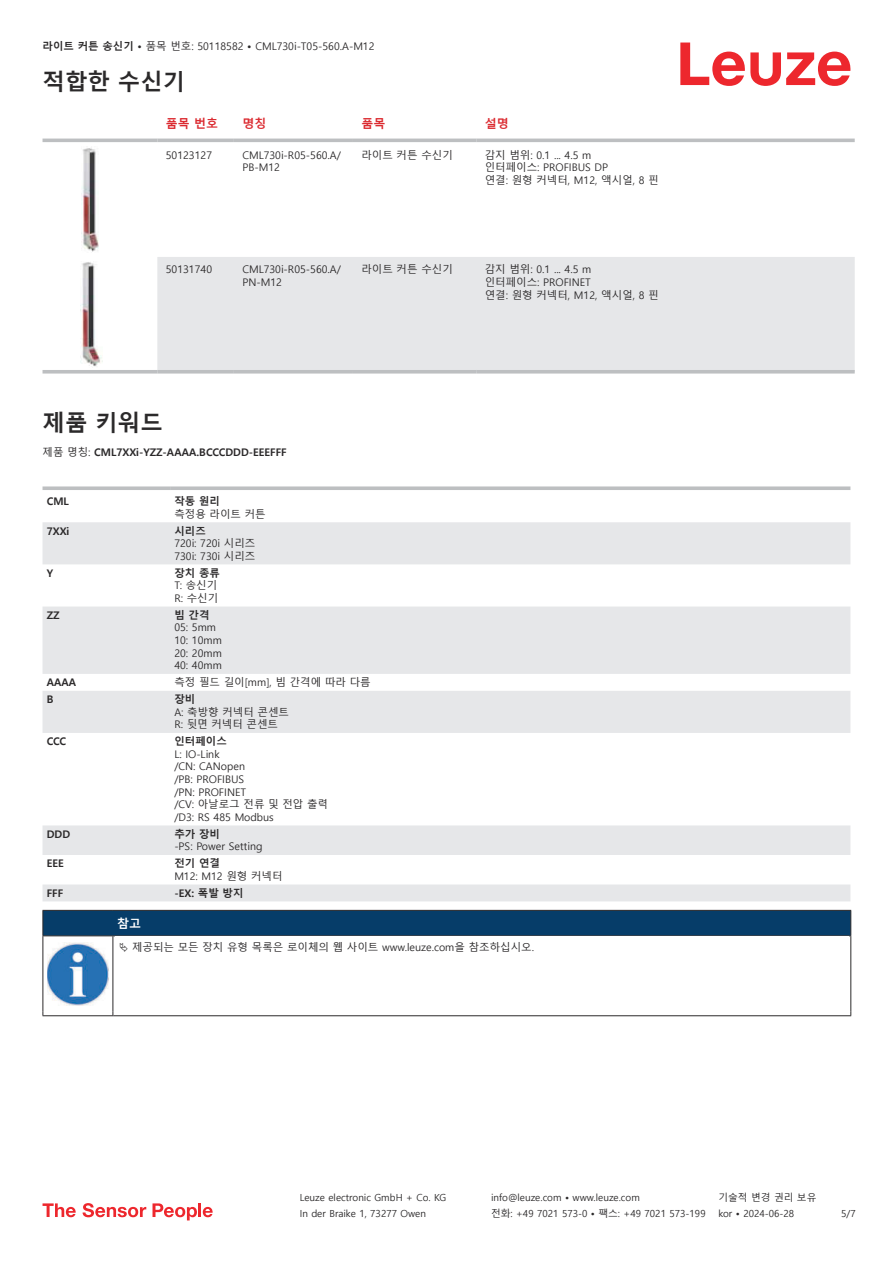
<style>
.page{position:relative;width:893px;height:1263px;background:#fff}
.page>*{position:absolute;margin:0;border:0;box-sizing:border-box;transform-origin:0 0}
.t1{font:700 22.5px "Malgun Gothic";color:#2b292a}
.t2{font:700 12px "Malgun Gothic";color:#db2a30}
.t3{font:700 12px "Malgun Gothic";color:#fff}
.t4{font:10.5px/12.6px "Malgun Gothic";color:#2b292a}
.t5{font:700 10.5px "Malgun Gothic";color:#2b292a}
.t6{font:9.75px "Malgun Gothic";color:#2b292a}
.s1{font-weight:700}
.s2{font-weight:400}
</style>
<div class="page">
<svg style="left:680px;top:43px;width:170px;height:43px"></svg>
<div style="left:157px;top:257px;width:698px;height:113px;background:#e6e7e9"></div>
<hr style="left:43px;top:139px;width:114px;height:3px;background:#bdbfc1">
<hr style="left:157px;top:139px;width:77px;height:3px;background:#bdbfc1">
<hr style="left:234px;top:139px;width:119px;height:3px;background:#bdbfc1">
<hr style="left:353px;top:139px;width:123px;height:3px;background:#bdbfc1">
<hr style="left:476px;top:139px;width:379px;height:3px;background:#bdbfc1">
<svg style="left:43px;top:370px;width:114px;height:4px"></svg>
<svg style="left:157px;top:370px;width:77px;height:4px"></svg>
<svg style="left:234px;top:370px;width:119px;height:4px"></svg>
<svg style="left:353px;top:370px;width:123px;height:4px"></svg>
<svg style="left:476px;top:370px;width:379px;height:4px;background:#c4c6c7"></svg>
<img style="left:82px;top:148px;width:17px;height:104px">
<img style="left:80px;top:262px;width:23px;height:105px">
<svg style="left:43px;top:522px;width:807px;height:379px;fill:#e6e7e9"></svg>
<svg style="left:43px;top:486px;width:127px;height:4px"></svg>
<svg style="left:170px;top:486px;width:680px;height:4px;background:#c4c6c8"></svg>
<svg style="left:43px;top:1203px;width:33px;height:14px"></svg>
<svg style="left:83px;top:1203px;width:63px;height:14px"></svg>
<svg style="left:153px;top:1203px;width:44px;height:17px"></svg>
<hr style="left:198px;top:1203px;width:3px;height:14px;background:#ed272d">
<svg style="left:203px;top:1207px;width:10px;height:10px"></svg>
<div style="left:43px;top:910px;width:808px;height:26px;background:#063d69"></div>
<hr style="left:113px;top:935px;width:738px;height:1px;background:#2b292a">
<hr style="left:43px;top:936px;width:1px;height:75px;background:#2b292a">
<hr style="left:113px;top:936px;width:1px;height:75px;background:#2b292a">
<hr style="left:850px;top:936px;width:1px;height:75px;background:#2b292a">
<hr style="left:43px;top:1015px;width:70px;height:1px;background:#2b292a">
<hr style="left:113px;top:1015px;width:738px;height:1px;background:#2b292a">
<img style="left:47px;top:942px;width:61px;height:63px">
<p class="t4" style="left:43px;top:40px;width:333px"><span class="s1">라이트 커튼 송신기 •</span> 품목 번호: 50118582 <span class="s1">•</span> CML730i-T05-560.A-M12</p>
<h1 class="t1" style="left:43px;top:69px;width:144px">적합한 수신기</h1>
<p class="t2" style="left:166px;top:116px;width:54px">품목 번호</p>
<p class="t2" style="left:242px;top:116px;width:25px">명칭</p>
<p class="t2" style="left:361px;top:116px;width:25px">품목</p>
<p class="t2" style="left:485px;top:116px;width:25px">설명</p>
<p class="t4" style="left:166px;top:149px;width:48px">50123127</p>
<p class="t4" style="left:242px;top:149px;width:100px">CML730i-R05-560.A/<br>PB-M12</p>
<p class="t4" style="left:361px;top:149px;width:93px">라이트 커튼 수신기</p>
<p class="t4" style="left:485px;top:149px;width:175px">감지 범위: 0.1 ... 4.5 m<br>인터페이스: PROFIBUS DP<br>연결: 원형 커넥터, M12, 액시얼, 8 핀</p>
<p class="t4" style="left:166px;top:264px;width:48px">50131740</p>
<p class="t4" style="left:242px;top:264px;width:100px">CML730i-R05-560.A/<br>PN-M12</p>
<p class="t4" style="left:361px;top:264px;width:93px">라이트 커튼 수신기</p>
<p class="t4" style="left:485px;top:264px;width:175px">감지 범위: 0.1 ... 4.5 m<br>인터페이스: PROFINET<br>연결: 원형 커넥터, M12, 액시얼, 8 핀</p>
<h1 class="t1" style="left:43px;top:409px;width:122px">제품 키워드</h1>
<p class="t5" style="left:43px;top:446px;width:246px"><span class="s2">제품 명칭:</span> CML7XXi-YZZ-AAAA.BCCCDDD-EEEFFF</p>
<p class="t5" style="left:47px;top:495px;width:24px">CML</p>
<p class="t5" style="left:174px;top:495px;width:47px">작동 원리</p>
<p class="t4" style="left:174px;top:508px;width:93px">측정용 라이트 커튼</p>
<p class="t5" style="left:47px;top:524px;width:24px">7XXi</p>
<p class="t5" style="left:174px;top:524px;width:33px">시리즈</p>
<p class="t4" style="left:174px;top:537px;width:83px">720i: 720i 시리즈<br>730i: 730i 시리즈</p>
<p class="t5" style="left:47px;top:567px;width:8px">Y</p>
<p class="t5" style="left:174px;top:567px;width:47px">장치 종류</p>
<p class="t4" style="left:174px;top:579px;width:45px">T: 송신기<br>R: 수신기</p>
<p class="t5" style="left:47px;top:609px;width:14px">ZZ</p>
<p class="t5" style="left:174px;top:609px;width:37px">빔 간격</p>
<p class="t4" style="left:174px;top:621px;width:49px">05: 5mm<br>10: 10mm<br>20: 20mm<br>40: 40mm</p>
<p class="t5" style="left:47px;top:676px;width:31px">AAAA</p>
<p class="t4" style="left:174px;top:676px;width:198px">측정 필드 길이[mm], 빔 간격에 따라 다름</p>
<p class="t5" style="left:47px;top:693px;width:8px">B</p>
<p class="t5" style="left:174px;top:693px;width:22px">장비</p>
<p class="t4" style="left:174px;top:706px;width:116px">A: 축방향 커넥터 콘센트<br>R: 뒷면 커넥터 콘센트</p>
<p class="t5" style="left:47px;top:735px;width:21px">CCC</p>
<p class="t5" style="left:174px;top:735px;width:54px">인터페이스</p>
<p class="t4" style="left:174px;top:748px;width:155px">L: IO-Link<br>/CN: CANopen<br>/PB: PROFIBUS<br>/PN: PROFINET<br>/CV: 아날로그 전류 및 전압 출력 /D3: RS 485 Modbus</p>
<p class="t5" style="left:47px;top:828px;width:25px">DDD</p>
<p class="t5" style="left:174px;top:828px;width:47px">추가 장비</p>
<p class="t4" style="left:174px;top:840px;width:90px">-PS: Power Setting</p>
<p class="t5" style="left:47px;top:857px;width:18px">EEE</p>
<p class="t5" style="left:174px;top:857px;width:47px">전기 연결</p>
<p class="t4" style="left:174px;top:870px;width:110px">M12: M12 원형 커넥터</p>
<p class="t5" style="left:47px;top:887px;width:18px">FFF</p>
<p class="t5" style="left:174px;top:887px;width:71px">-EX: 폭발 방지</p>
<p class="t3" style="left:117px;top:917px;width:25px">참고</p>
<p class="t4" style="left:132px;top:941px;width:403px">제공되는 모든 장치 유형 목록은 로이체의 웹 사이트 www.leuze.com을 참조하십시오.</p>
<p class="t6" style="left:300px;top:1192px;width:148px">Leuze electronic GmbH + Co. KG</p>
<p class="t6" style="left:491px;top:1192px;width:150px">info@leuze.com • www.leuze.com</p>
<p class="t6" style="left:718px;top:1192px;width:100px">기술적 변경 권리 보유</p>
<p class="t6" style="left:300px;top:1208px;width:128px">In der Braike 1, 73277 Owen</p>
<p class="t6" style="left:491px;top:1208px;width:216px">전화: +49 7021 573-0 • 팩스: +49 7021 573-199</p>
<p class="t6" style="left:718px;top:1208px;width:77px">kor • 2024-06-28</p>
<p class="t6" style="left:841px;top:1208px;width:16px">5/7</p>
</div>
